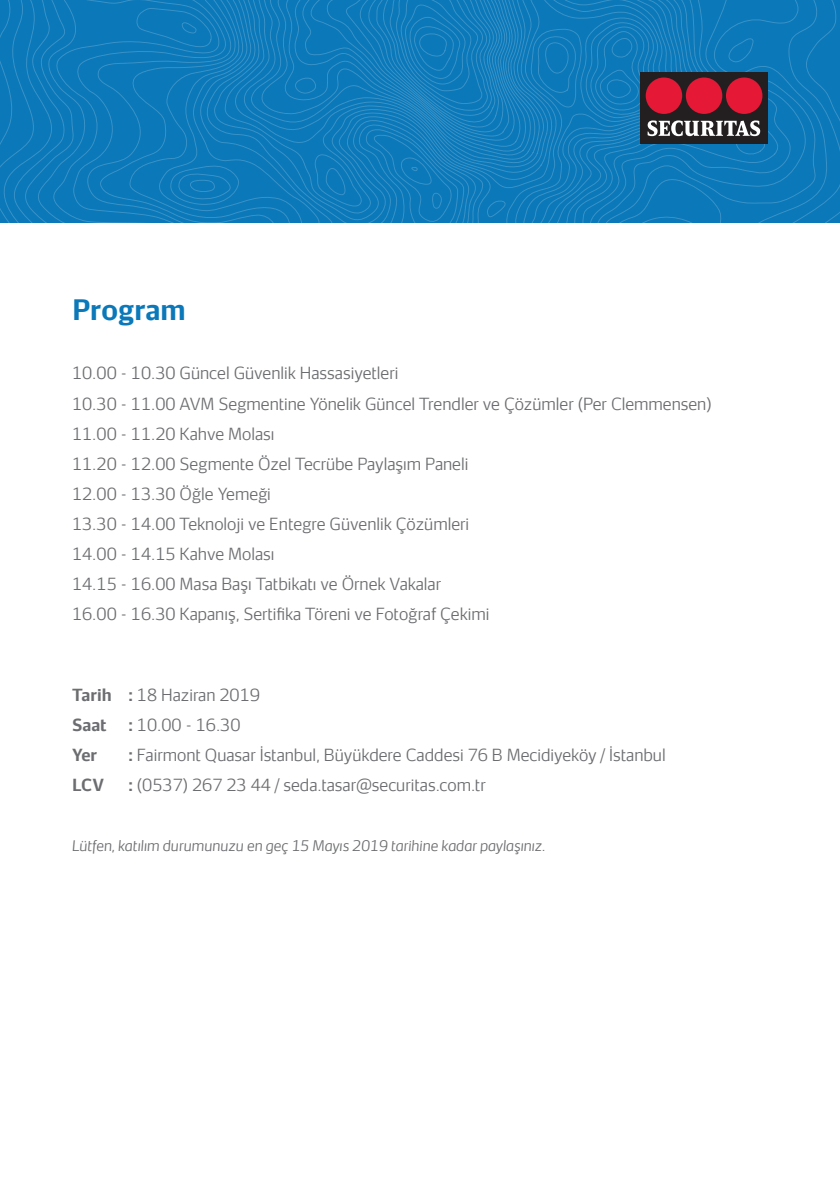
<style>
.page{position:relative;width:840px;height:1191px;background:#fff}
.page>*{position:absolute;margin:0;border:0;box-sizing:border-box;transform-origin:0 0}
.t1{font:700 27px "Securitas Sans TT";color:#0a78b9}
.t2{font:300 16px/30px "Securitas Sans TT";color:#6c6d70}
.t3{font:700 16px "Securitas Sans TT";letter-spacing:-.01em;color:#6c6d70}
.t4{font:italic 300 14px "Securitas Sans TT";color:#6c6d70}
.s1{font-weight:700}
</style>
<div class="page">
<svg style="left:0;top:0;width:839px;height:222px;background:#107bba"></svg>
<div style="left:640px;top:72px;width:127px;height:71px;background:#231f20"></div>
<div style="left:645px;top:77px;width:36px;height:37px;background:#e51836;border-radius:50%"></div>
<div style="left:725px;top:77px;width:37px;height:37px;background:#e51836;border-radius:50%"></div>
<div style="left:685px;top:77px;width:37px;height:37px;background:#e51836;border-radius:50%"></div>
<svg style="left:647px;top:120px;width:112px;height:16px"></svg>
<h1 class="t1" style="left:72px;top:286px;width:115px">Program</h1>
<p class="t2" style="left:72px;top:356px;width:640px">10.00 - 10.30 Güncel Güvenlik Hassasiyetleri<br>10.30 - 11.00 AVM Segmentine Yönelik Güncel Trendler ve Çözümler (Per Clemmensen)<br>11.00 - 11.20 Kahve Molası<br>11.20 - 12.00 Segmente Özel Tecrübe Paylaşım Paneli<br>12.00 - 13.30 Öğle Yemeği<br>13.30 - 14.00 Teknoloji ve Entegre Güvenlik Çözümleri<br>14.00 - 14.15 Kahve Molası<br>14.15 - 16.00 Masa Başı Tatbikatı ve Örnek Vakalar<br>16.00 - 16.30 Kapanış, Sertifika Töreni ve Fotoğraf Çekimi</p>
<p class="t2" style="left:72px;top:678px;width:189px"><span class="s1">Tarih :</span> 18 Haziran 2019<br><span class="s1">Saat</span></p>
<p class="t2" style="left:128px;top:708px;width:114px"><span class="s1">:</span> 10.00 - 16.30</p>
<p class="t3" style="left:72px;top:741px;width:27px">Yer</p>
<p class="t2" style="left:128px;top:738px;width:538px"><span class="s1">:</span> Fairmont Quasar İstanbul, Büyükdere Caddesi 76 B Mecidiyeköy / İstanbul</p>
<p class="t3" style="left:72px;top:771px;width:33px">LCV</p>
<p class="t2" style="left:128px;top:768px;width:359px"><span class="s1">:</span> (0537) 267 23 44 / seda.tasar@securitas.com.tr</p>
<p class="t4" style="left:72px;top:834px;width:475px">Lütfen, katılım durumunuzu en geç 15 Mayıs 2019 tarihine kadar paylaşınız.</p>
</div>
